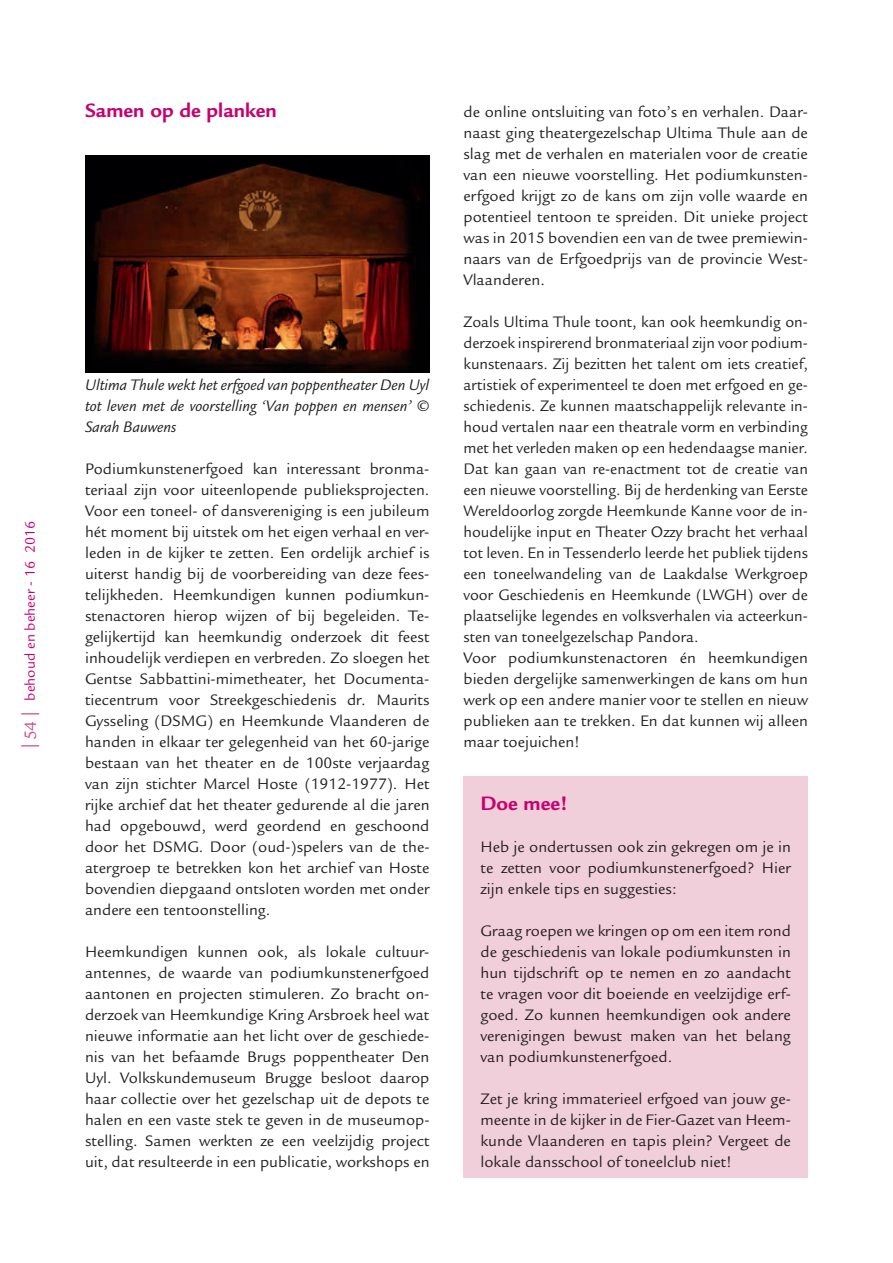
<style>
.page{position:relative;width:893px;height:1263px;background:#fff}
.page>*{position:absolute;margin:0;border:0;box-sizing:border-box;transform-origin:0 0}
.t1{font:700 21px "Legacy Sans Std";color:#c60170}
.t2{font:16.5px/21px "Legacy Sans Std";color:#231f20;text-align:justify}
.t3{font:italic 16.5px/21px "Legacy Sans Std";color:#231f20;text-align:justify}
.t4{font:15px "Legacy Sans Std";color:#c60170}
.s1{font-family:"Myriad Pro";font-size:18px;color:#cf4b85}
.s2{font-size:18px;color:#cf4b85}
</style>
<div class="page">
<div style="left:463px;top:776px;width:345px;height:402px;background:#f0ceda"></div>
<img style="left:85px;top:155px;width:344px;height:217px">
<p class="t4" style="left:22px;top:748px;width:229px;rotate:-90deg"><span class="s1">|</span> <span class="s2">54</span> <span class="s1">|</span> behoud en beheer - 16 2016</p>
<p class="t1" style="left:85px;top:98px;width:193px">Samen op de planken</p>
<p class="t3" style="left:85px;top:375px;width:346px">Ultima Thule wekt het erfgoed van poppentheater Den Uyl tot leven met de voorstelling ‘Van poppen en mensen’ © Sarah Bauwens</p>
<p class="t2" style="left:85px;top:458px;width:346px">Podiumkunstenerfgoed kan interessant bronma&shy;teriaal zijn voor uiteenlopende publieksprojecten.<br>Voor een toneel- of dansvereniging is een jubileum hét moment bij uitstek om het eigen verhaal en ver&shy;leden in de kijker te zetten. Een ordelijk archief is uiterst handig bij de voorbereiding van deze fees&shy;telijkheden. Heemkundigen kunnen podiumkun&shy;stenactoren hierop wijzen of bij begeleiden. Te&shy;gelijkertijd kan heemkundig onderzoek dit feest inhoudelijk verdiepen en verbreden. Zo sloegen het Gentse Sabbattini-mimetheater, het Documenta&shy;tiecentrum voor Streekgeschiedenis dr. Maurits Gysseling (DSMG) en Heemkunde Vlaanderen de handen in elkaar ter gelegenheid van het 60-jarige bestaan van het theater en de 100ste verjaardag van zijn stichter Marcel Hoste (1912-1977). Het rijke archief dat het theater gedurende al die jaren had opgebouwd, werd geordend en geschoond door het DSMG. Door (oud-)spelers van de the&shy;atergroep te betrekken kon het archief van Hoste bovendien diepgaand ontsloten worden met onder andere een tentoonstelling.</p>
<p class="t2" style="left:85px;top:942px;width:346px">Heemkundigen kunnen ook, als lokale cultuur&shy;antennes, de waarde van podiumkunstenerfgoed aantonen en projecten stimuleren. Zo bracht on&shy;derzoek van Heemkundige Kring Arsbroek heel wat nieuwe informatie aan het licht over de geschiede&shy;nis van het befaamde Brugs poppentheater Den Uyl. Volkskundemuseum Brugge besloot daarop haar collectie over het gezelschap uit de depots te halen en een vaste stek te geven in de museumop&shy;stelling. Samen werkten ze een veelzijdig project uit, dat resulteerde in een publicatie, workshops en</p>
<p class="t2" style="left:463px;top:102px;width:346px">de online ontsluiting van foto’s en verhalen. Daar&shy;naast ging theatergezelschap Ultima Thule aan de slag met de verhalen en materialen voor de creatie van een nieuwe voorstelling. Het podiumkunsten&shy;erfgoed krijgt zo de kans om zijn volle waarde en potentieel tentoon te spreiden. Dit unieke project was in 2015 bovendien een van de twee premiewin&shy;naars van de Erfgoedprijs van de provincie West-Vlaanderen.</p>
<p class="t2" style="left:463px;top:311px;width:346px;text-align:left">Zoals Ultima Thule toont, kan ook heemkundig on&shy;derzoek inspirerend bronmateriaal zijn voor podium&shy;kunstenaars. Zij bezitten het talent om iets creatief, artistiek of experimenteel te doen met erfgoed en ge&shy;schiedenis. Ze kunnen maatschappelijk relevante in&shy;houd vertalen naar een theatrale vorm en verbinding met het verleden maken op een hedendaagse manier.<br>Dat kan gaan van re-enactment tot de creatie van een nieuwe voorstelling. Bij de herdenking van Eerste Wereldoorlog zorgde Heemkunde Kanne voor de in&shy;houdelijke input en Theater Ozzy bracht het verhaal tot leven. En in Tessenderlo leerde het publiek tijdens een toneelwandeling van de Laakdalse Werkgroep voor Geschiedenis en Heemkunde (LWGH) over de plaatselijke legendes en volksverhalen via acteerkun&shy;sten van toneelgezelschap Pandora.<br>Voor podiumkunstenactoren én heemkundigen bieden dergelijke samenwerkingen de kans om hun werk op een andere manier voor te stellen en nieuw publieken aan te trekken. En dat kunnen wij alleen maar toejuichen!</p>
<p class="t1" style="left:480px;top:791px;width:89px">Doe mee!</p>
<p class="t2" style="left:480px;top:836px;width:312px">Heb je ondertussen ook zin gekregen om je in te zetten voor podiumkunstenerfgoed? Hier zijn enkele tips en suggesties:</p>
<p class="t2" style="left:480px;top:920px;width:312px">Graag roepen we kringen op om een item rond de geschiedenis van lokale podiumkunsten in hun tijdschrift op te nemen en zo aandacht te vragen voor dit boeiende en veelzijdige erf&shy;goed. Zo kunnen heemkundigen ook andere verenigingen bewust maken van het belang van podiumkunstenerfgoed.</p>
<p class="t2" style="left:480px;top:1088px;width:312px">Zet je kring immaterieel erfgoed van jouw ge&shy;meente in de kijker in de Fier-Gazet van Heem&shy;kunde Vlaanderen en tapis plein? Vergeet de lokale dansschool of toneelclub niet!</p>
</div>
